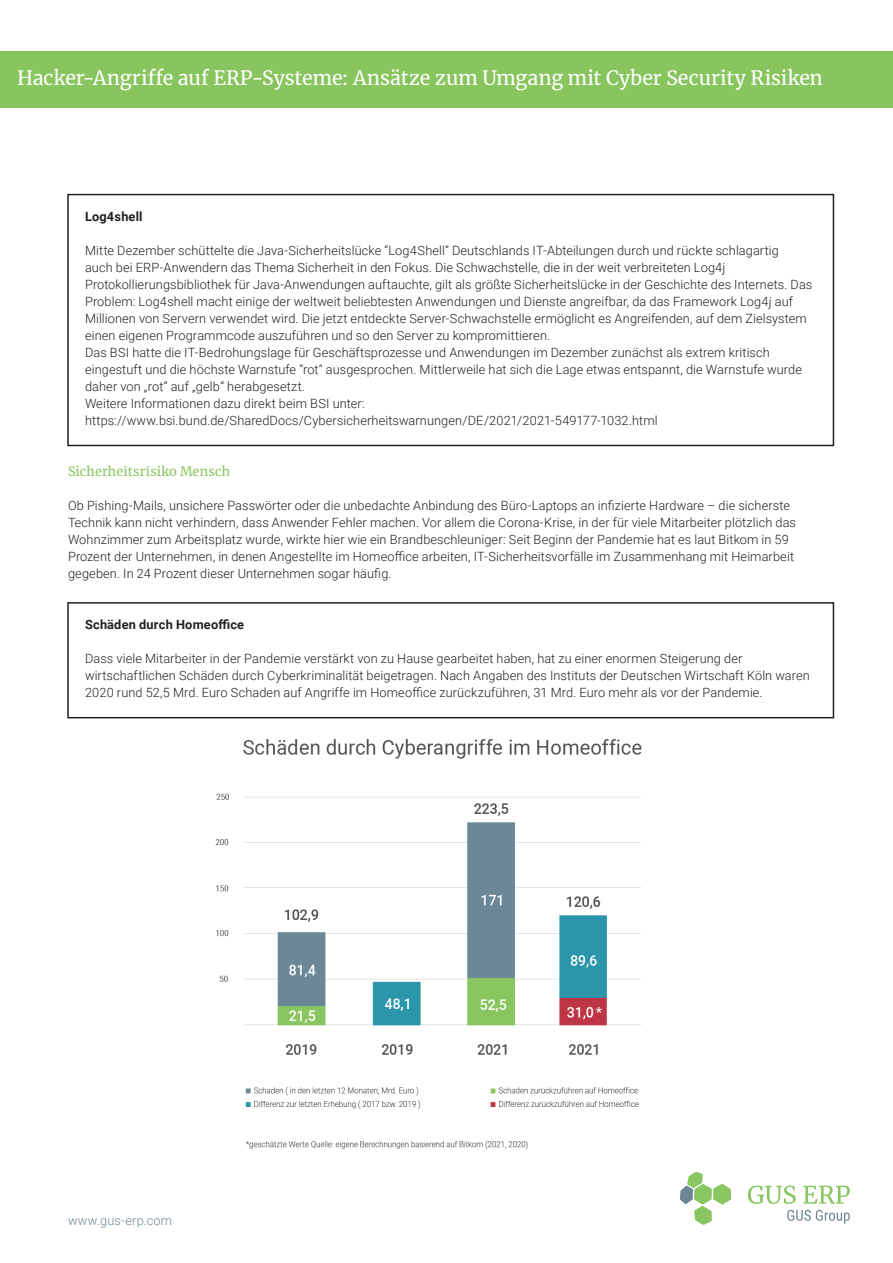
<style>
.page{position:relative;width:893px;height:1263px;background:#fff}
.page>*{position:absolute;margin:0;border:0;box-sizing:border-box;transform-origin:0 0}
.t1{font:19.5px "Merriweather";color:#fff}
.t2{font:300 12.75px/17px "Roboto";letter-spacing:.01em;color:#231f20}
.t3{font:700 12.75px "Roboto";letter-spacing:.015em;color:#231f20}
.t4{font:12.75px "Merriweather";letter-spacing:.015em;color:#89c55f}
.t5{font:300 12.75px "Roboto";letter-spacing:.015em;color:#6c8796}
</style>
<div class="page">
<div style="left:67px;top:194px;width:767px;height:252px;border:2px solid #231f20"></div>
<div style="left:67px;top:602px;width:767px;height:116px;border:2px solid #231f20"></div>
<img style="left:215px;top:739px;width:482px;height:433px">
<svg style="left:748px;top:1185px;width:48px;height:19px"></svg>
<svg style="left:803px;top:1185px;width:47px;height:18px"></svg>
<svg style="left:787px;top:1210px;width:63px;height:14px"></svg>
<svg style="left:680px;top:1172px;width:51px;height:53px"></svg>
<div style="left:0;top:51px;width:893px;height:57px;background:#89c55f"></div>
<h1 class="t1" style="left:17px;top:64px;width:807px">Hacker-Angriffe auf ERP-Systeme: Ansätze zum Umgang mit Cyber Security Risiken</h1>
<p class="t3" style="left:85px;top:208px;width:59px">Log4shell</p>
<p class="t2" style="left:85px;top:242px;width:729px">Mitte Dezember schüttelte die Java-Sicherheitslücke “Log4Shell” Deutschlands IT-Abteilungen durch und rückte schlagartig<br>auch bei ERP-Anwendern das Thema Sicherheit in den Fokus. Die Schwachstelle, die in der weit verbreiteten Log4j Protokollierungsbibliothek für Java-Anwendungen auftauchte, gilt als größte Sicherheitslücke in der Geschichte des Internets. Das Problem: Log4shell macht einige der weltweit beliebtesten Anwendungen und Dienste angreifbar, da das Framework Log4j auf Millionen von Servern verwendet wird. Die jetzt entdeckte Server-Schwachstelle ermöglicht es Angreifenden, auf dem Zielsystem einen eigenen Programmcode auszuführen und so den Server zu kompromittieren.<br>Das BSI hatte die IT-Bedrohungslage für Geschäftsprozesse und Anwendungen im Dezember zunächst als extrem kritisch eingestuft und die höchste Warnstufe “rot” ausgesprochen. Mittlerweile hat sich die Lage etwas entspannt, die Warnstufe wurde daher von „rot“ auf „gelb“ herabgesetzt.<br>Weitere Informationen dazu direkt beim BSI unter: https://www.bsi.bund.de/SharedDocs/Cybersicherheitswarnungen/DE/2021/2021-549177-1032.html</p>
<p class="t4" style="left:68px;top:463px;width:164px">Sicherheitsrisiko Mensch</p>
<p class="t2" style="left:68px;top:497px;width:729px">Ob Pishing-Mails, unsichere Passwörter oder die unbedachte Anbindung des Büro-Laptops an infizierte Hardware – die sicherste Technik kann nicht verhindern, dass Anwender Fehler machen. Vor allem die Corona-Krise, in der für viele Mitarbeiter plötzlich das Wohnzimmer zum Arbeitsplatz wurde, wirkte hier wie ein Brandbeschleuniger: Seit Beginn der Pandemie hat es laut Bitkom in 59<br>Prozent der Unternehmen, in denen Angestellte im Homeoffice arbeiten, IT-Sicherheitsvorfälle im Zusammenhang mit Heimarbeit gegeben. In 24 Prozent dieser Unternehmen sogar häufig.</p>
<p class="t3" style="left:85px;top:616px;width:161px">Schäden durch Homeoffice</p>
<p class="t2" style="left:85px;top:650px;width:726px">Dass viele Mitarbeiter in der Pandemie verstärkt von zu Hause gearbeitet haben, hat zu einer enormen Steigerung der wirtschaftlichen Schäden durch Cyberkriminalität beigetragen. Nach Angaben des Instituts der Deutschen Wirtschaft Köln waren<br>2020 rund 52,5 Mrd. Euro Schaden auf Angriffe im Homeoffice zurückzuführen, 31 Mrd. Euro mehr als vor der Pandemie.</p>
<p class="t5" style="left:68px;top:1211px;width:106px">www.gus-erp.com</p>
</div>
